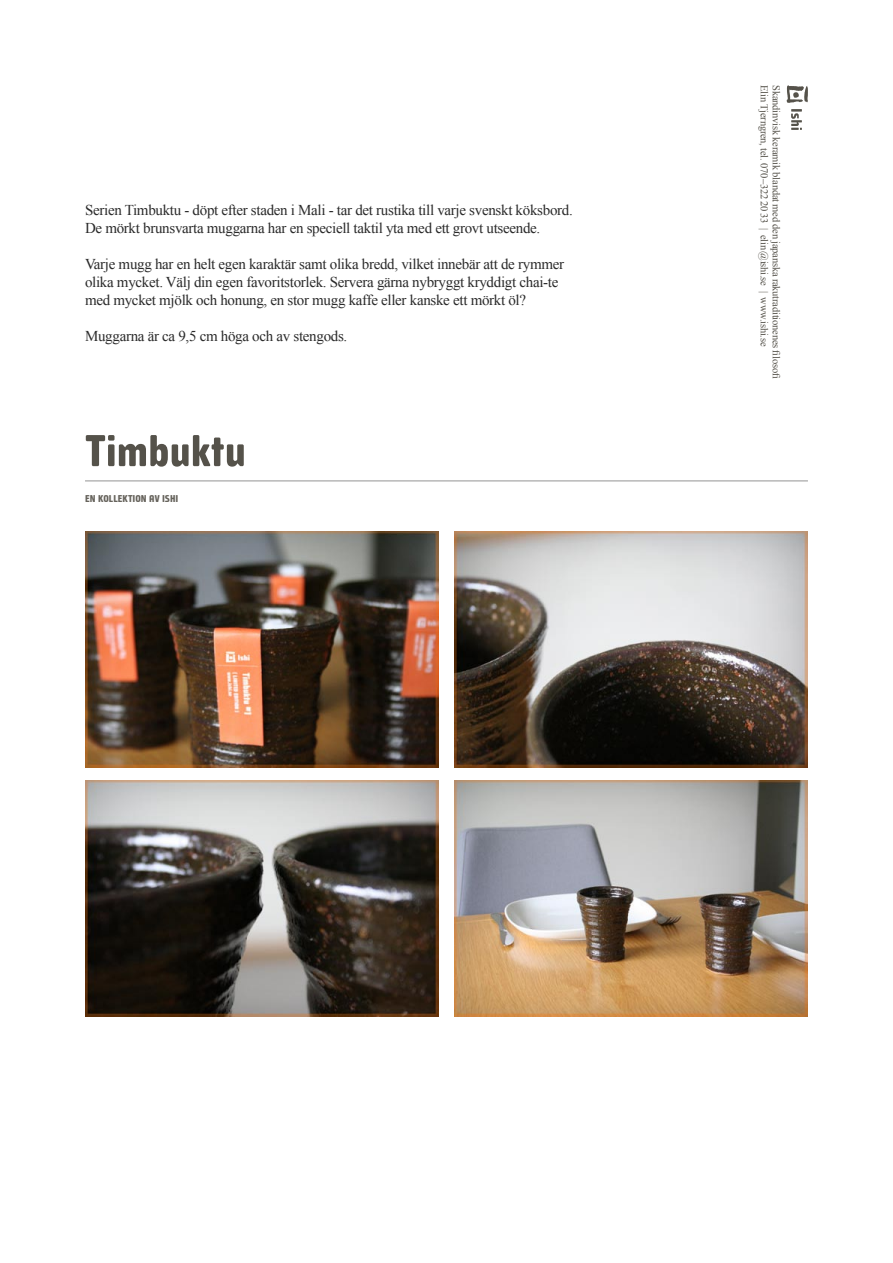
<style>
.page{position:relative;width:893px;height:1263px;background:#fff}
.page>*{position:absolute;margin:0;border:0;box-sizing:border-box;transform-origin:0 0}
.t1{font:54px "Mustardo";color:#55524a}
.t2{font:15px/18px "Times New Roman";letter-spacing:-.02em;color:#2a2a2a}
.t3{font:12px "Mustardo";color:#66635c}
.t4{font:10.5px "Times New Roman";letter-spacing:-.02em;color:#55524a}
</style>
<div class="page">
<svg style="left:787px;top:85px;width:21px;height:45px"></svg>
<hr style="left:85px;top:480px;width:723px;height:1px;background:#939393">
<img style="left:85px;top:531px;width:354px;height:236px">
<img style="left:85px;top:780px;width:354px;height:236px">
<img style="left:454px;top:531px;width:354px;height:236px">
<img style="left:454px;top:780px;width:354px;height:236px">
<p class="t2" style="left:85px;top:200px;width:489px">Serien Timbuktu - döpt efter staden i Mali - tar det rustika till varje svenskt köksbord.<br>De mörkt brunsvarta muggarna har en speciell taktil yta med ett grovt utseende.</p>
<p class="t2" style="left:85px;top:254px;width:481px">Varje mugg har en helt egen karaktär samt olika bredd, vilket innebär att de rymmer olika mycket. Välj din egen favoritstorlek. Servera gärna nybryggt kryddigt chai-te med mycket mjölk och honung, en stor mugg kaffe eller kanske ett mörkt öl?</p>
<p class="t2" style="left:85px;top:326px;width:264px">Muggarna är ca 9,5 cm höga och av stengods.</p>
<h1 class="t1" style="left:85px;top:422px;width:162px">Timbuktu</h1>
<p class="t3" style="left:85px;top:492px;width:95px">EN KOLLEKTION AV ISHI</p>
<p class="t4" style="left:771px;top:85px;width:263px;rotate:90deg">Elin Tjerngren, tel. 070–322 20 33 | elin@ishi.se | www.ishi.se</p>
<p class="t4" style="left:783px;top:85px;width:295px;rotate:90deg">Skandinvisk keramik blandat med den japanska rakutraditionenes filosofi</p>
</div>
